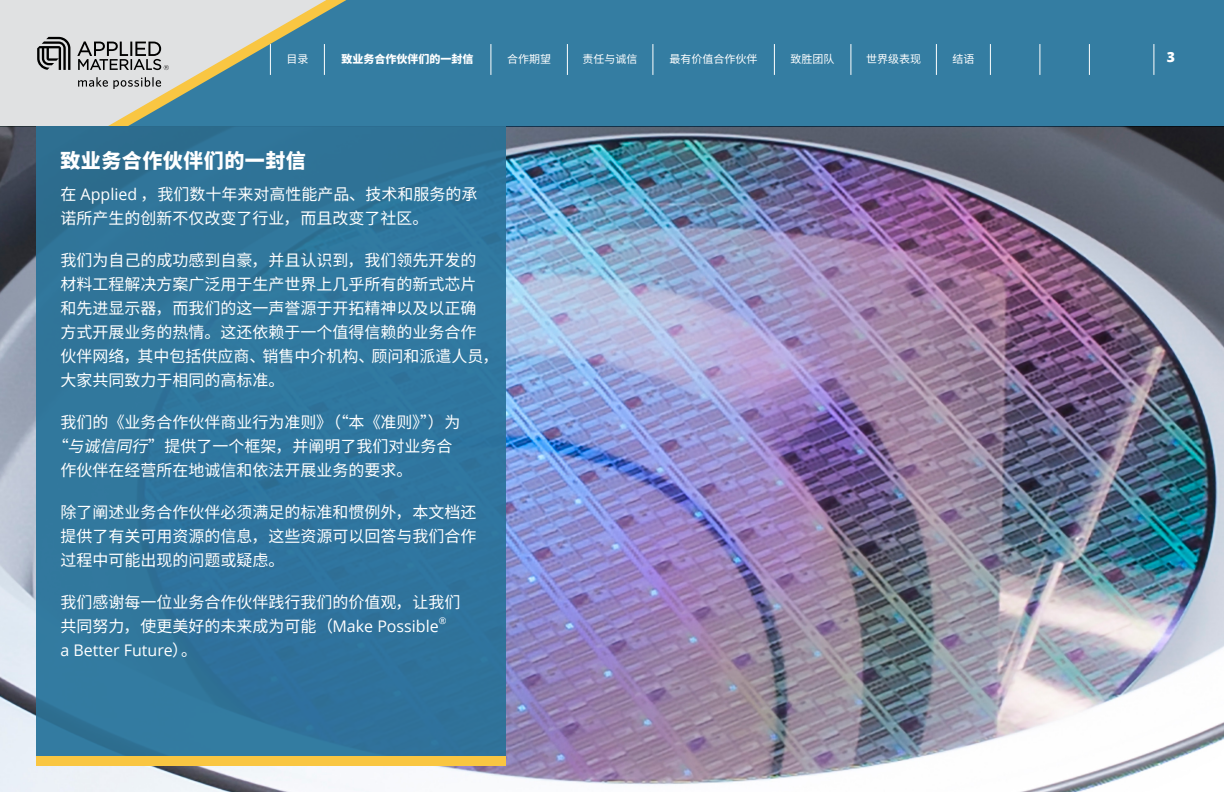
<style>
.page{position:relative;width:1224px;height:792px;background:#fff}
.page>*{position:absolute;margin:0;border:0;box-sizing:border-box;transform-origin:0 0}
.t1{font:800 20px "Source Han Sans CN";letter-spacing:.025em;color:#fff}
.t2{font:16px/24px "Source Han Sans CN";color:#fff}
.t3{font:16px "Open Sans";color:#fff}
.t4{font:800 14px "Open Sans";color:#fff}
.t5{font:11px "Source Han Sans CN";color:#fff}
.t6{font:800 11px "Source Han Sans CN";color:#fff}
.t7{font:9.3px "Open Sans";color:#fff}
.s1{font-family:"Open Sans"}
.s2{font-style:italic}
.s3{font-family:"Source Han Sans CN"}
</style>
<div class="page">
<img style="left:506px;top:126px;width:718px;height:666px">
<div style="left:0;top:0;width:1224px;height:126px;background:#347da2"></div>
<svg style="left:0;top:0;width:333px;height:127px;fill:#e0e1e2"></svg>
<svg style="left:78px;top:77px;width:83px;height:12px"></svg>
<svg style="left:37px;top:37px;width:33px;height:33px"></svg>
<svg style="left:77px;top:41px;width:92px;height:29px;background:#9fa0a0"></svg>
<img style="left:0;top:127px;width:691px;height:665px">
<div style="left:36px;top:756px;width:470px;height:10px;background:#f9c642"></div>
<div style="left:36px;top:126px;width:470px;height:630px;background:#2f759d"></div>
<hr style="left:270px;top:44px;width:1px;height:31px;background:#fff">
<hr style="left:324px;top:44px;width:1px;height:31px;background:#fff">
<hr style="left:491px;top:44px;width:1px;height:31px;background:#fff">
<hr style="left:567px;top:44px;width:1px;height:31px;background:#fff">
<hr style="left:653px;top:44px;width:1px;height:31px;background:#fff">
<hr style="left:774px;top:44px;width:1px;height:31px;background:#fff">
<hr style="left:851px;top:44px;width:1px;height:31px;background:#fff">
<hr style="left:936px;top:44px;width:1px;height:31px;background:#fff">
<hr style="left:990px;top:44px;width:1px;height:31px;background:#fff">
<hr style="left:1040px;top:44px;width:1px;height:31px;background:#fff">
<hr style="left:1089px;top:44px;width:1px;height:31px;background:#fff">
<hr style="left:1154px;top:44px;width:1px;height:31px;background:#fff">
<p class="t5" style="left:286px;top:53px;width:23px">目录</p>
<p class="t6" style="left:342px;top:53px;width:133px">致业务合作伙伴们的一封信</p>
<p class="t5" style="left:507px;top:53px;width:46px">合作期望</p>
<p class="t5" style="left:583px;top:53px;width:56px">责任与诚信</p>
<p class="t5" style="left:670px;top:53px;width:89px">最有价值合作伙伴</p>
<p class="t5" style="left:791px;top:53px;width:45px">致胜团队</p>
<p class="t5" style="left:866px;top:53px;width:56px">世界级表现</p>
<p class="t5" style="left:952px;top:53px;width:23px">结语</p>
<p class="t1" style="left:60px;top:149px;width:247px">致业务合作伙伴们的一封信</p>
<p class="t2" style="left:60px;top:182px;width:418px">在 <span class="s1">Applied</span> ，我们数十年来对高性能产品、技术和服务的承诺所产生的创新不仅改变了行业，而且改变了社区。</p>
<p class="t2" style="left:60px;top:248px;width:440px">我们为自己的成功感到自豪，并且认识到，我们领先开发的<br>材料工程解决方案广泛用于生产世界上几乎所有的新式芯片<br>和先进显示器，而我们的这一声誉源于开拓精神以及以正确<br>方式开展业务的热情。这还依赖于一个值得信赖的业务合作<br>伙伴网络，其中包括供应商、销售中介机构、顾问和派遣人员，大家共同致力于相同的高标准。</p>
<p class="t2" style="left:60px;top:410px;width:401px">我们的《业务合作伙伴商业行为准则》（“本《准则》”）为</p>
<p class="t2" style="left:53px;top:434px;width:401px">“<span class="s2">与诚信同行</span>”提供了一个框架，并阐明了我们对业务合</p>
<p class="t2" style="left:60px;top:458px;width:354px">作伙伴在经营所在地诚信和依法开展业务的要求。</p>
<p class="t2" style="left:60px;top:500px;width:417px;text-align:justify">除了阐述业务合作伙伴必须满足的标准和惯例外，本文档还提供了有关可用资源的信息，这些资源可以回答与我们合作过程中可能出现的问题或疑虑。</p>
<p class="t2" style="left:60px;top:590px;width:401px">我们感谢每一位业务合作伙伴践行我们的价值观，让我们共同努力，使更美好的未来成为可能（<span class="s1">Make Possible</span></p>
<p class="t7" style="left:439px;top:614px;width:9px">®</p>
<p class="t3" style="left:60px;top:639px;width:138px">a Better Future<span class="s3">）。</span></p>
<p class="t4" style="left:1167px;top:46px;width:10px">3</p>
</div>
